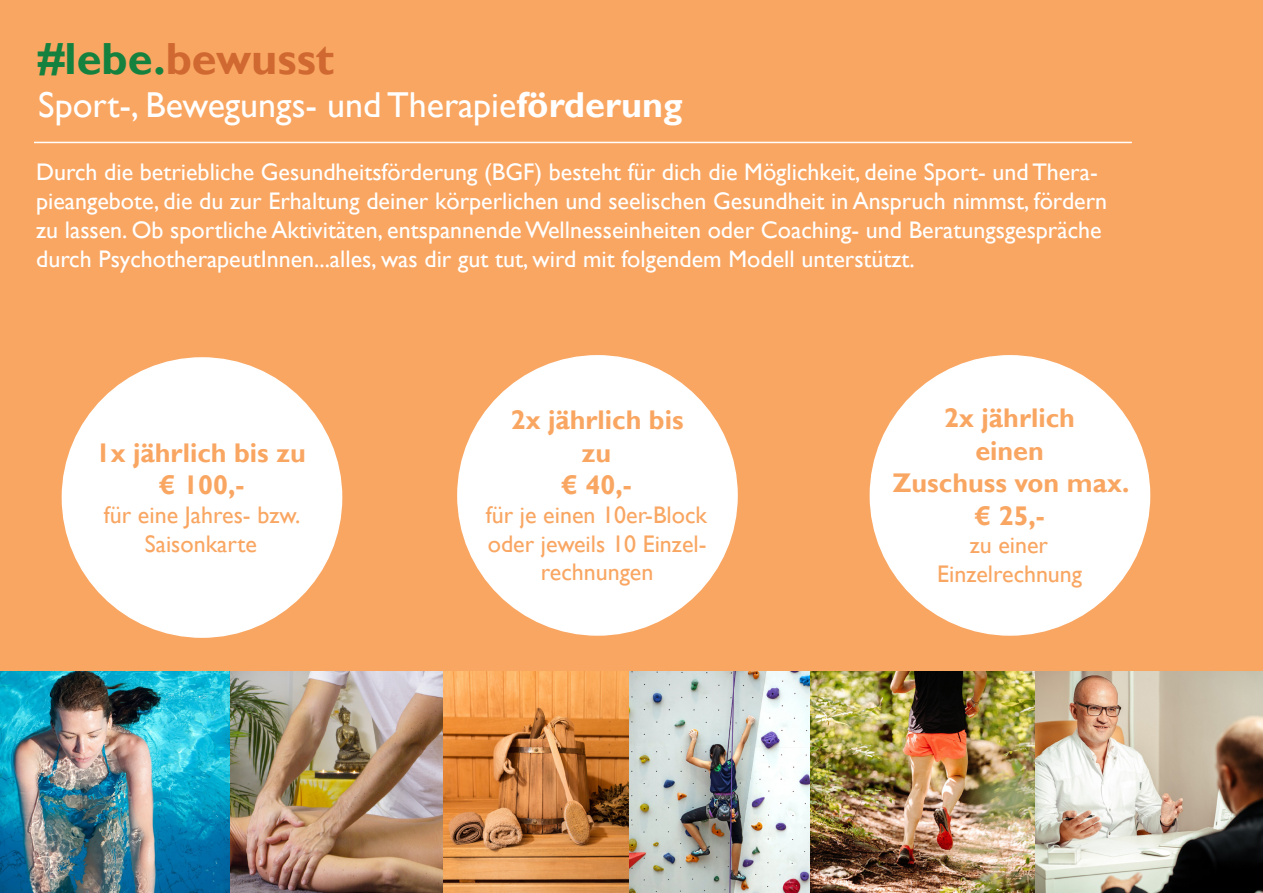
<style>
.page{position:relative;width:1263px;height:893px;background:#fff}
.page>*{position:absolute;margin:0;border:0;box-sizing:border-box;transform-origin:0 0}
.t1{font:700 45px "Gill Sans";color:#d06831}
.t2{font:36px "Gill Sans";color:#fff}
.t3{font:700 27px/32.4px "Gill Sans";color:#f9a662;text-align:center}
.t4{font:24px/28.8px "Gill Sans";color:#fff}
.t5{font:24px/28.8px "Gill Sans";color:#f9a662;text-align:center}
.s1{color:#15813f}
.s2{font-weight:700}
</style>
<div class="page">
<div style="left:0;top:0;width:1263px;height:672px;background:#f9a662"></div>
<img style="left:0;top:672px;width:1263px;height:221px">
<hr style="left:34px;top:142px;width:1098px;height:1px;background:#fff">
<div style="left:62px;top:358px;width:280px;height:279px;background:#fff;border-radius:50%"></div>
<div style="left:458px;top:356px;width:279px;height:279px;background:#fff;border-radius:50%"></div>
<div style="left:870px;top:356px;width:279px;height:279px;background:#fff;border-radius:50%"></div>
<p class="t1" style="left:38px;top:31px;width:297px"><span class="s1">#lebe.</span>bewusst</p>
<p class="t2" style="left:38px;top:84px;width:646px">Sport-, Bewegungs- und Therapie<span class="s2">förderung</span></p>
<p class="t4" style="left:36px;top:158px;width:1073px">Durch die betriebliche Gesundheitsförderung (BGF) besteht für dich die Möglichkeit, deine Sport- und Thera&shy;pieangebote, die du zur Erhaltung deiner körperlichen und seelischen Gesundheit in Anspruch nimmst, fördern zu lassen. Ob sportliche Aktivitäten, entspannende Wellnesseinheiten oder Coaching- und Beratungsgespräche durch PsychotherapeutInnen...alles, was dir gut tut, wird mit folgendem Modell unterstützt.</p>
<p class="t3" style="left:96px;top:437px;width:212px">1x jährlich bis zu</p>
<p class="t3" style="left:159px;top:470px;width:87px">€ 100,-</p>
<p class="t5" style="left:104px;top:501px;width:198px">für eine Jahres- bzw.</p>
<p class="t5" style="left:145px;top:530px;width:114px">Saisonkarte</p>
<p class="t3" style="left:511px;top:405px;width:174px">2x jährlich bis zu</p>
<p class="t3" style="left:561px;top:469px;width:72px">€ 40,-</p>
<p class="t5" style="left:486px;top:501px;width:223px">für je einen 10er-Block oder jeweils 10 Einzel&shy;rechnungen</p>
<p class="t3" style="left:944px;top:403px;width:132px">2x jährlich</p>
<p class="t3" style="left:975px;top:435px;width:70px">einen</p>
<p class="t3" style="left:893px;top:468px;width:238px">Zuschuss von max.</p>
<p class="t3" style="left:974px;top:500px;width:72px">€ 25,-</p>
<p class="t5" style="left:970px;top:531px;width:80px">zu einer</p>
<p class="t5" style="left:937px;top:560px;width:147px">Einzelrechnung</p>
</div>
